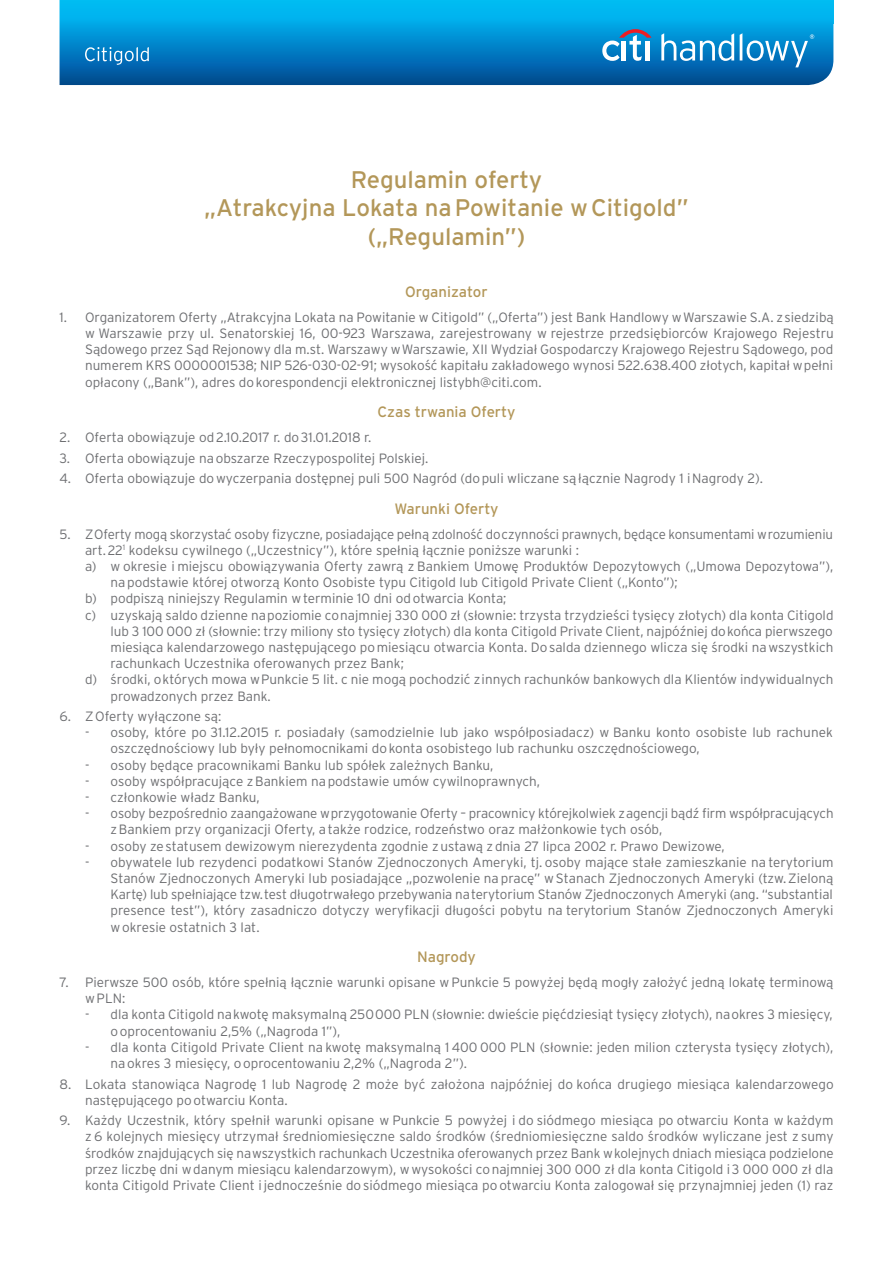
<style>
.page{position:relative;width:893px;height:1263px;background:#fff}
.page>*{position:absolute;margin:0;border:0;box-sizing:border-box;transform-origin:0 0}
.t1{font:24px/28.8px "Interstate Pl";color:#b39759;text-align:center}
.t2{font:15px "Interstate Pl";color:#b39759}
.t3{font:300 13.5px/16.2px "Interstate Pl";color:#6d6e71}
</style>
<div class="page">
<svg style="left:60px;top:0;width:773px;height:85px;background:#0089cb"></svg>
<svg style="left:85px;top:47px;width:64px;height:18px"></svg>
<svg style="left:661px;top:33px;width:73px;height:28px"></svg>
<svg style="left:740px;top:33px;width:74px;height:34px;background:#3397d0"></svg>
<svg style="left:602px;top:29px;width:50px;height:32px"></svg>
<hr style="left:645px;top:41px;width:4px;height:19px;background:#fff">
<h1 class="t1" style="left:204px;top:164px;width:486px">Regulamin oferty<br>„Atrakcyjna Lokata na Powitanie w Citigold” („Regulamin”)</h1>
<p class="t2" style="left:405px;top:283px;width:84px">Organizator</p>
<p class="t3" style="left:85px;top:309px;width:750px;text-align:justify;text-indent:-26px">1. Organizatorem Oferty „Atrakcyjna Lokata na Powitanie w Citigold” („Oferta”) jest Bank Handlowy w Warszawie S.A. z siedzibą w Warszawie przy ul. Senatorskiej 16, 00-923 Warszawa, zarejestrowany w rejestrze przedsiębiorców Krajowego Rejestru Sądowego przez Sąd Rejonowy dla m.st. Warszawy w Warszawie, XII Wydział Gospodarczy Krajowego Rejestru Sądowego, pod numerem KRS 0000001538; NIP 526-030-02-91; wysokość kapitału zakładowego wynosi 522.638.400 złotych, kapitał w pełni opłacony („Bank”), adres do korespondencji elektronicznej listybh@citi.com.</p>
<p class="t2" style="left:378px;top:404px;width:139px">Czas trwania Oferty</p>
<p class="t3" style="left:60px;top:429px;width:313px">2. Oferta obowiązuje od 2.10.2017 r. do 31.01.2018 r.</p>
<p class="t3" style="left:60px;top:450px;width:370px">3. Oferta obowiązuje na obszarze Rzeczypospolitej Polskiej.</p>
<p class="t3" style="left:60px;top:470px;width:705px">4. Oferta obowiązuje do wyczerpania dostępnej puli 500 Nagród (do puli wliczane są łącznie Nagrody 1 i Nagrody 2).</p>
<p class="t2" style="left:394px;top:500px;width:106px">Warunki Oferty</p>
<p class="t3" style="left:60px;top:525px;width:775px">5. Z Oferty mogą skorzystać osoby fizyczne, posiadające pełną zdolność do czynności prawnych, będące konsumentami w rozumieniu</p>
<p class="t3" style="left:85px;top:542px;width:495px">art. 22<sup>1</sup> kodeksu cywilnego („Uczestnicy”), które spełnią łącznie poniższe warunki :</p>
<p class="t3" style="left:85px;top:558px;width:750px">a) w okresie i miejscu obowiązywania Oferty zawrą z Bankiem Umowę Produktów Depozytowych („Umowa Depozytowa”),</p>
<p class="t3" style="left:111px;top:574px;width:569px">na podstawie której otworzą Konto Osobiste typu Citigold lub Citigold Private Client („Konto”);</p>
<p class="t3" style="left:85px;top:590px;width:423px">b) podpiszą niniejszy Regulamin w terminie 10 dni od otwarcia Konta;</p>
<p class="t3" style="left:85px;top:606px;width:750px">c) uzyskają saldo dzienne na poziomie co najmniej 330 000 zł (słownie: trzysta trzydzieści tysięcy złotych) dla konta Citigold</p>
<p class="t3" style="left:111px;top:623px;width:724px">lub 3 100 000 zł (słownie: trzy miliony sto tysięcy złotych) dla konta Citigold Private Client, najpóźniej do końca pierwszego</p>
<p class="t3" style="left:111px;top:639px;width:724px">miesiąca kalendarzowego następującego po miesiącu otwarcia Konta. Do salda dziennego wlicza się środki na wszystkich</p>
<p class="t3" style="left:111px;top:655px;width:295px">rachunkach Uczestnika oferowanych przez Bank;</p>
<p class="t3" style="left:85px;top:671px;width:750px">d) środki, o których mowa w Punkcie 5 lit. c nie mogą pochodzić z innych rachunków bankowych dla Klientów indywidualnych</p>
<p class="t3" style="left:111px;top:687px;width:162px">prowadzonych przez Bank.</p>
<p class="t3" style="left:60px;top:708px;width:163px">6. Z Oferty wyłączone są:</p>
<p class="t3" style="left:111px;top:724px;width:724px;text-indent:-26px">- osoby, które po 31.12.2015 r. posiadały (samodzielnie lub jako współposiadacz) w Banku konto osobiste lub rachunek oszczędnościowy lub były pełnomocnikami do konta osobistego lub rachunku oszczędnościowego,</p>
<p class="t3" style="left:85px;top:757px;width:410px">- osoby będące pracownikami Banku lub spółek zależnych Banku,</p>
<p class="t3" style="left:85px;top:773px;width:456px">- osoby współpracujące z Bankiem na podstawie umów cywilnoprawnych,</p>
<p class="t3" style="left:85px;top:789px;width:176px">- członkowie władz Banku,</p>
<p class="t3" style="left:111px;top:805px;width:725px;text-indent:-26px">- osoby bezpośrednio zaangażowane w przygotowanie Oferty – pracownicy którejkolwiek z agencji bądź firm współpracujących z Bankiem przy organizacji Oferty, a także rodzice, rodzeństwo oraz małżonkowie tych osób,</p>
<p class="t3" style="left:85px;top:838px;width:641px">- osoby ze statusem dewizowym nierezydenta zgodnie z ustawą z dnia 27 lipca 2002 r. Prawo Dewizowe,</p>
<p class="t3" style="left:111px;top:854px;width:724px;text-align:justify;text-indent:-26px">- obywatele lub rezydenci podatkowi Stanów Zjednoczonych Ameryki, tj. osoby mające stałe zamieszkanie na terytorium Stanów Zjednoczonych Ameryki lub posiadające ,,pozwolenie na pracę” w Stanach Zjednoczonych Ameryki (tzw. Zieloną Kartę) lub spełniające tzw. test długotrwałego przebywania na terytorium Stanów Zjednoczonych Ameryki (ang. “substantial presence test”), który zasadniczo dotyczy weryfikacji długości pobytu na terytorium Stanów Zjednoczonych Ameryki w okresie ostatnich 3 lat.</p>
<p class="t2" style="left:417px;top:949px;width:60px">Nagrody</p>
<p class="t3" style="left:85px;top:974px;width:750px;text-indent:-26px">7. Pierwsze 500 osób, które spełnią łącznie warunki opisane w Punkcie 5 powyżej będą mogły założyć jedną lokatę terminową w PLN:</p>
<p class="t3" style="left:111px;top:1006px;width:724px;text-indent:-26px">- dla konta Citigold na kwotę maksymalną 250 000 PLN (słownie: dwieście pięćdziesiąt tysięcy złotych), na okres 3 miesięcy, o oprocentowaniu 2,5% („Nagroda 1”),</p>
<p class="t3" style="left:111px;top:1039px;width:724px;text-indent:-26px">- dla konta Citigold Private Client na kwotę maksymalną 1 400 000 PLN (słownie: jeden milion czterysta tysięcy złotych), na okres 3 miesięcy, o oprocentowaniu 2,2% („Nagroda 2”).</p>
<p class="t3" style="left:85px;top:1075px;width:750px;text-indent:-26px">8. Lokata stanowiąca Nagrodę 1 lub Nagrodę 2 może być założona najpóźniej do końca drugiego miesiąca kalendarzowego następującego po otwarciu Konta.</p>
<p class="t3" style="left:85px;top:1112px;width:750px;text-align:justify;text-indent:-26px">9. Każdy Uczestnik, który spełnił warunki opisane w Punkcie 5 powyżej i do siódmego miesiąca po otwarciu Konta w każdym z 6 kolejnych miesięcy utrzymał średniomiesięczne saldo środków (średniomiesięczne saldo środków wyliczane jest z sumy środków znajdujących się na wszystkich rachunkach Uczestnika oferowanych przez Bank w kolejnych dniach miesiąca podzielone przez liczbę dni w danym miesiącu kalendarzowym), w wysokości co najmniej 300 000 zł dla konta Citigold i 3 000 000 zł dla konta Citigold Private Client i jednocześnie do siódmego miesiąca po otwarciu Konta zalogował się przynajmniej jeden (1) raz</p>
</div>
